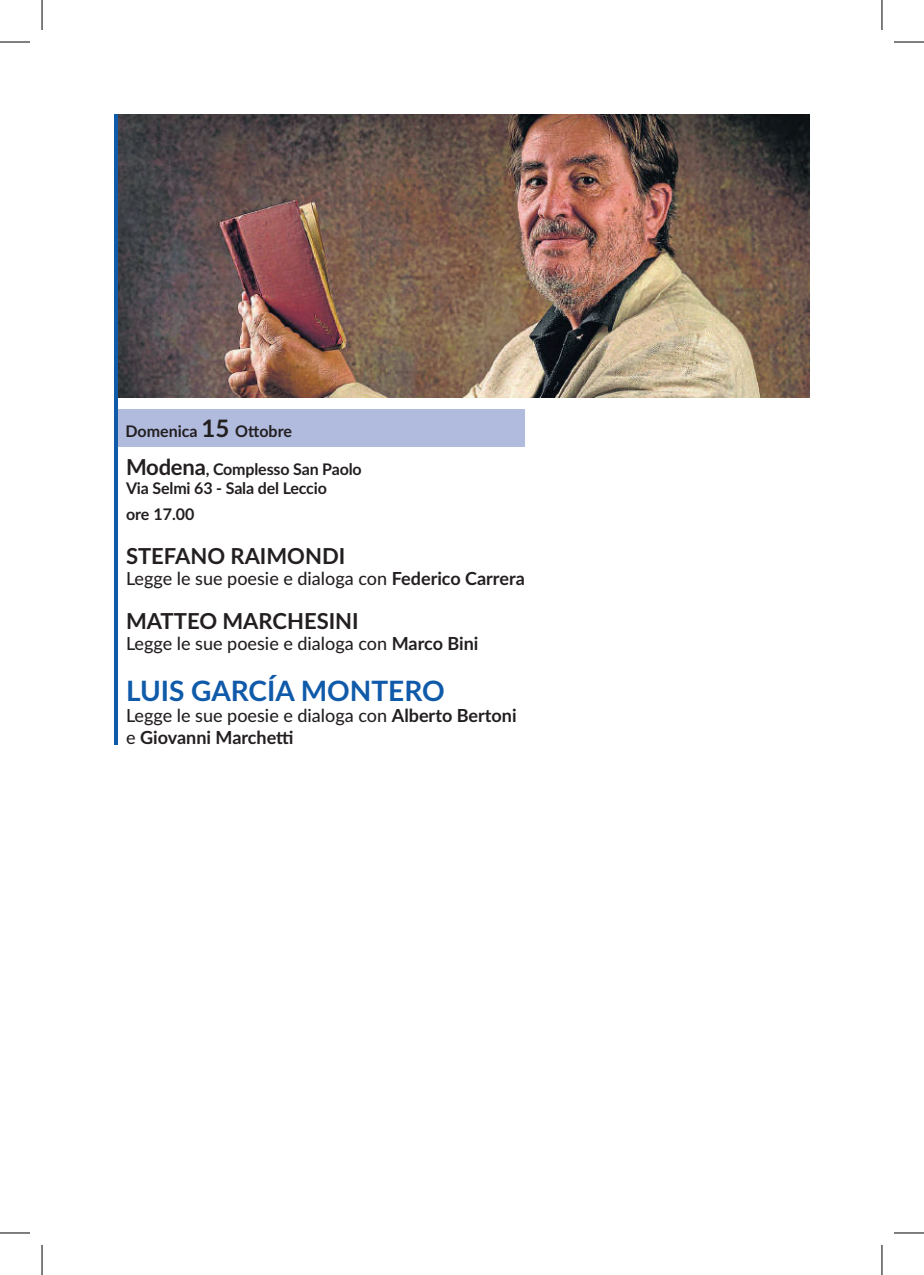
<style>
.page{position:relative;width:924px;height:1275px;background:#fff}
.page>*{position:absolute;margin:0;border:0;box-sizing:border-box;transform-origin:0 0}
.t1{font:700 28px "Lato";color:#105aaa}
.t2{font:700 22px "Lato";color:#231f20}
.t3{font:500 18px "Lato";color:#231f20}
.t4{font:700 18px/21.6px "Lato";color:#231f20}
.t5{font:700 16px/19.2px "Lato";letter-spacing:-.01em;color:#231f20}
.s1{font-size:24px}
.s2{font-size:22px}
.s3{font-weight:700}
.s4{font-weight:500}
</style>
<div class="page">
<img style="left:117px;top:114px;width:692px;height:284px">
<div style="left:114px;top:408px;width:410px;height:38px;background:#b1bbde"></div>
<hr style="left:114px;top:114px;width:3px;height:630px;background:#105aaa">
<hr style="left:0;top:42px;width:30px;height:1px;background:#000">
<hr style="left:893px;top:42px;width:30px;height:1px;background:#000">
<hr style="left:0;top:1232px;width:30px;height:1px;background:#000">
<hr style="left:893px;top:1232px;width:30px;height:1px;background:#000">
<hr style="left:42px;top:0;width:1px;height:30px;background:#000">
<hr style="left:42px;top:1245px;width:1px;height:30px;background:#000">
<hr style="left:881px;top:0;width:1px;height:30px;background:#000">
<hr style="left:881px;top:1245px;width:1px;height:30px;background:#000">
<p class="t5" style="left:125px;top:421px;width:168px">Domenica <span class="s1">15</span> Ottobre</p>
<p class="t5" style="left:126px;top:459px;width:237px"><span class="s2">Modena</span>, Complesso San Paolo<br>Via Selmi 63 - Sala del Leccio</p>
<p class="t5" style="left:126px;top:504px;width:70px">ore 17.00</p>
<p class="t2" style="left:126px;top:539px;width:221px">STEFANO RAIMONDI</p>
<p class="t3" style="left:126px;top:566px;width:400px">Legge le sue poesie e dialoga con <span class="s3">Federico Carrera</span></p>
<p class="t2" style="left:126px;top:604px;width:234px">MATTEO MARCHESINI</p>
<p class="t3" style="left:126px;top:631px;width:354px">Legge le sue poesie e dialoga con <span class="s3">Marco Bini</span></p>
<h1 class="t1" style="left:126px;top:670px;width:320px">LUIS GARCÍA MONTERO</h1>
<p class="t4" style="left:126px;top:704px;width:392px"><span class="s4">Legge le sue poesie e dialoga con</span> Alberto Bertoni <span class="s4">e</span> Giovanni Marchetti</p>
</div>
